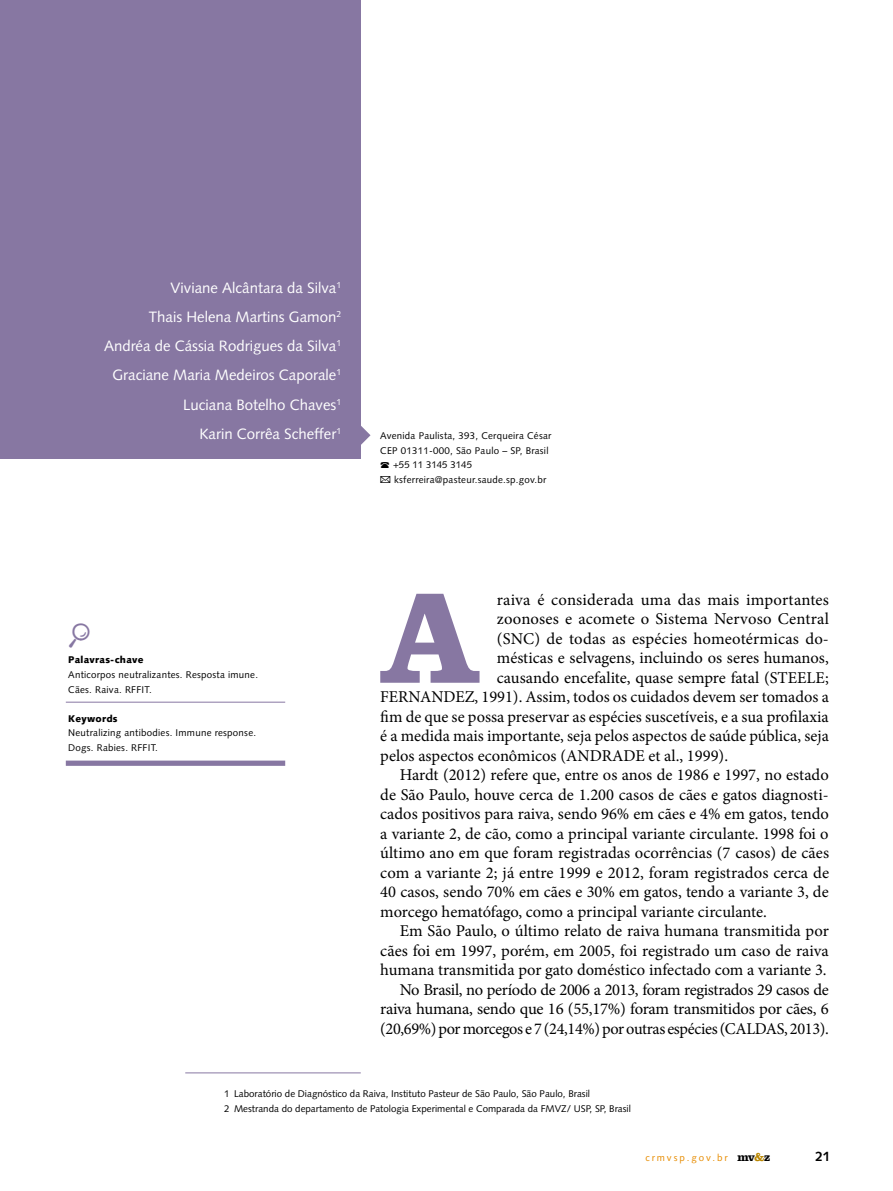
<style>
.page{position:relative;width:893px;height:1191px;background:#fff}
.page>*{position:absolute;margin:0;border:0;box-sizing:border-box;transform-origin:0 0}
.t1{font:700 134.1px "Clarendon LT Std";color:#8777a2}
.t2{font:16.5px "Minion Pro";color:#000}
.t3{font:16.5px "Minion Pro";letter-spacing:-.02em;color:#000}
.t4{font:15px/29.2px "Syntax LT Std";color:#fff;text-align:right}
.t5{font:700 13.5px "Syntax LT Std";color:#000}
.t6{font:9.75px/14.7px "Syntax LT Std";letter-spacing:.025em;color:#000}
.t7{font:9.75px/14.7px "Syntax LT Std";color:#000}
.t8{font:900 9.75px "Syntax LT Std";letter-spacing:.025em;color:#000}
.t9{font:9.75px "Syntax LT Std";letter-spacing:.2em;color:#e78c00}
.s1{font-family:"Clarendon LT Std";font-weight:700;font-size:12px;color:#000}
.s2{font-family:"Clarendon LT Std";font-weight:700;font-size:12px;color:#b98600}
</style>
<div class="page">
<div style="left:0;top:0;width:361px;height:458px;background:#8777a2"></div>
<hr style="left:66px;top:702px;width:219px;height:1px;background:#8777a2">
<div style="left:66px;top:760px;width:219px;height:6px;background:#8777a2"></div>
<svg style="left:361px;top:426px;width:9px;height:19px"></svg>
<hr style="left:185px;top:1072px;width:176px;height:1px;background:#8777a2">
<p class="t4" style="left:104px;top:273px;width:239px">Viviane Alcântara da Silva<sup>1<br></sup>Thais Helena Martins Gamon<sup>2<br></sup>Andréa de Cássia Rodrigues da Silva<sup>1<br></sup>Graciane Maria Medeiros Caporale<sup>1<br></sup>Luciana Botelho Chaves<sup>1<br></sup>Karin Corrêa Scheffer<sup>1</sup></p>
<p class="t6" style="left:380px;top:428px;width:173px">Avenida Paulista, 393, Cerqueira César</p>
<p class="t6" style="left:380px;top:443px;width:170px">CEP 01311-000, São Paulo – SP, Brasil</p>
<p class="t7" style="left:393px;top:457px;width:81px">+55 11 3145 3145</p>
<p class="t6" style="left:394px;top:472px;width:154px">ksferreira@pasteur.saude.sp.gov.br</p>
<p class="t8" style="left:68px;top:654px;width:77px">Palavras-chave</p>
<p class="t6" style="left:68px;top:667px;width:191px">Anticorpos neutralizantes. Resposta imune.<br>Cães. Raiva. RFFIT.</p>
<p class="t8" style="left:68px;top:712px;width:51px">Keywords</p>
<p class="t6" style="left:68px;top:725px;width:189px">Neutralizing antibodies. Immune response.<br>Dogs. Rabies. RFFIT.</p>
<h1 class="t1" style="left:379px;top:556px;width:106px">A</h1>
<p class="t2" style="left:497px;top:588px;width:334px">raiva é considerada uma das mais importantes</p>
<p class="t2" style="left:497px;top:608px;width:334px">zoonoses e acomete o Sistema Nervoso Central</p>
<p class="t2" style="left:497px;top:627px;width:333px">(SNC) de todas as espécies homeotérmicas do-</p>
<p class="t2" style="left:497px;top:647px;width:333px">mésticas e selvagens, incluindo os seres humanos,</p>
<p class="t2" style="left:497px;top:666px;width:333px">causando encefalite, quase sempre fatal (STEELE;</p>
<p class="t2" style="left:380px;top:686px;width:450px">FERNANDEZ, 1991). Assim, todos os cuidados devem ser tomados a</p>
<p class="t2" style="left:380px;top:705px;width:450px">fim de que se possa preservar as espécies suscetíveis, e a sua profilaxia</p>
<p class="t2" style="left:380px;top:725px;width:450px">é a medida mais importante, seja pelos aspectos de saúde pública, seja</p>
<p class="t2" style="left:380px;top:744px;width:349px">pelos aspectos econômicos (ANDRADE et al., 1999).</p>
<p class="t2" style="left:400px;top:764px;width:430px">Hardt (2012) refere que, entre os anos de 1986 e 1997, no estado</p>
<p class="t2" style="left:380px;top:783px;width:450px">de São Paulo, houve cerca de 1.200 casos de cães e gatos diagnosti-</p>
<p class="t2" style="left:380px;top:803px;width:450px">cados positivos para raiva, sendo 96% em cães e 4% em gatos, tendo</p>
<p class="t2" style="left:380px;top:822px;width:450px">a variante 2, de cão, como a principal variante circulante. 1998 foi o</p>
<p class="t2" style="left:380px;top:842px;width:450px">último ano em que foram registradas ocorrências (7 casos) de cães</p>
<p class="t2" style="left:380px;top:861px;width:450px">com a variante 2; já entre 1999 e 2012, foram registrados cerca de</p>
<p class="t2" style="left:380px;top:881px;width:450px">40 casos, sendo 70% em cães e 30% em gatos, tendo a variante 3, de</p>
<p class="t2" style="left:380px;top:900px;width:388px">morcego hematófago, como a principal variante circulante.</p>
<p class="t2" style="left:400px;top:920px;width:431px">Em São Paulo, o último relato de raiva humana transmitida por</p>
<p class="t2" style="left:380px;top:939px;width:450px">cães foi em 1997, porém, em 2005, foi registrado um caso de raiva</p>
<p class="t2" style="left:380px;top:959px;width:448px">humana transmitida por gato doméstico infectado com a variante 3.</p>
<p class="t3" style="left:400px;top:978px;width:430px">No Brasil, no período de 2006 a 2013, foram registrados 29 casos de</p>
<p class="t3" style="left:380px;top:998px;width:450px">raiva humana, sendo que 16 (55,17%) foram transmitidos por cães, 6</p>
<p class="t3" style="left:380px;top:1017px;width:450px">(20,69%) por morcegos e 7 (24,14%) por outras espécies (CALDAS, 2013).</p>
<p class="t7" style="left:224px;top:1086px;width:408px">1 Laboratório de Diagnóstico da Raiva, Instituto Pasteur de São Paulo, São Paulo, Brasil<br>2 Mestranda do departamento de Patologia Experimental e Comparada da FMVZ/ USP, SP, Brasil</p>
<p class="t9" style="left:645px;top:1151px;width:126px">crmvsp.gov.br <span class="s1">mv</span><span class="s2">&amp;</span><span class="s1">z</span></p>
<p class="t5" style="left:815px;top:1148px;width:16px">21</p>
</div>
